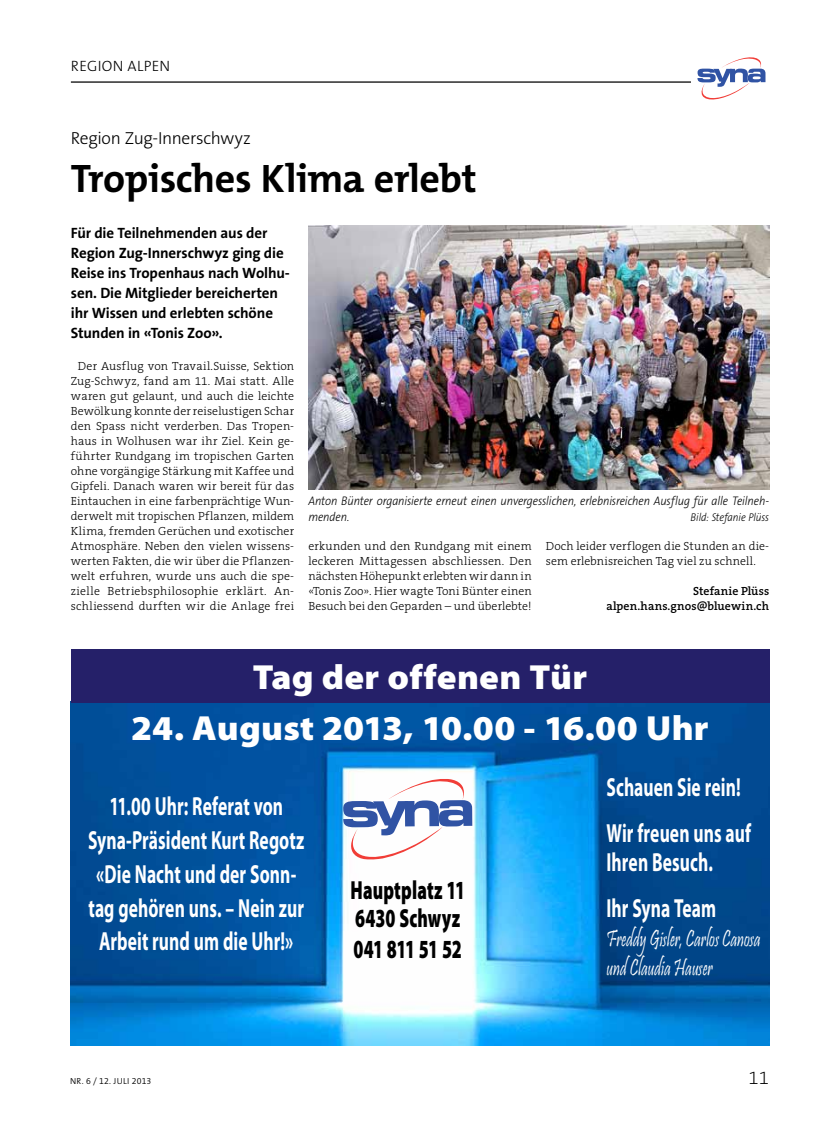
<style>
.page{position:relative;width:833px;height:1134px;background:#fff}
.page>*{position:absolute;margin:0;border:0;box-sizing:border-box;transform-origin:0 0}
.t1{font:700 40px "The Mix B W7";letter-spacing:-.015em;color:#000}
.t2{font:900 35px "Myriad Pro";letter-spacing:.005em;color:#fff;scale:1.05 1}
.t3{font:700 26.25px/33.8px "Myriad Pro";letter-spacing:.005em;color:#fff;scale:.67 1}
.t4{font:900 26.25px/27.5px "Myriad Pro";letter-spacing:.005em;color:#000;scale:.67 1}
.t5{font:900 26.25px "Myriad Pro";letter-spacing:-.035em;color:#000;scale:.67 1}
.t6{font:24.38px/28.8px "Pristina";letter-spacing:.01em;color:#fff;scale:.67 1}
.t7{font:200 18.75px "The Sans B W2";color:#000}
.t8{font:300 17.5px "The Sans B W3";letter-spacing:-.02em;color:#000}
.t9{font:700 15px/20px "The Sans B W7";letter-spacing:-.005em;color:#000}
.t10{font:300 15px "The Sans B W3";letter-spacing:.015em;color:#000}
.t11{font:italic 300 12.5px/15.6px "The Sans B W3";letter-spacing:-.01em;color:#000;scale:.9 1}
.t12{font:300 11.88px/15px "The Serif B W3";letter-spacing:.01em;color:#000;text-align:center}
.t13{font:600 11.88px/15px "The Serif B W6";letter-spacing:.01em;color:#000;text-align:right}
.t14{font:italic 300 11.25px "The Sans B W3";letter-spacing:-.01em;color:#000;scale:.9 1}
.t15{font:300 8.75px "The Sans B W4";letter-spacing:.035em;color:#000}
</style>
<div class="page">
<svg style="left:697px;top:57px;width:68px;height:42px"></svg>
<hr style="left:71px;top:81px;width:620px;height:2px;background:#000">
<img style="left:71px;top:703px;width:698px;height:342px">
<svg style="left:343px;top:778px;width:129px;height:82px"></svg>
<img style="left:308px;top:226px;width:461px;height:264px">
<div style="left:71px;top:649px;width:698px;height:54px;background:#252069"></div>
<p class="t10" style="left:71px;top:57px;width:101px">Region Alpen</p>
<h3 class="t8" style="left:71px;top:127px;width:182px">Region Zug-Innerschwyz</h3>
<h1 class="t1" style="left:71px;top:153px;width:407px">Tropisches Klima erlebt</h1>
<p class="t9" style="left:71px;top:223px;width:220px">Für die Teilnehmenden aus der<br>Region Zug-Innerschwyz ging die<br>Reise ins Tropenhaus nach Wolhu&shy;sen. Die Mitglieder bereicherten ihr Wissen und erlebten schöne<br>Stunden in «Tonis Zoo».</p>
<p class="t12" style="left:71px;top:359px;width:225px">Der Ausflug von Travail.Suisse, Sektion Zug-Schwyz, fand am 11. Mai statt. Alle waren gut gelaunt, und auch die leichte Bewölkung konnte der reiselustigen Schar den Spass nicht verderben. Das Tropen&shy;haus in Wolhusen war ihr Ziel. Kein ge&shy;führter Rundgang im tropischen Garten ohne vorgängige Stärkung mit Kaffee und Gipfeli. Danach waren wir bereit für das Eintauchen in eine farbenprächtige Wun&shy;derwelt mit tropischen Pflanzen, mildem Klima, fremden Gerüchen und exotischer Atmosphäre. Neben den vielen wissens&shy;werten Fakten, die wir über die Pflanzen&shy;welt erfuhren, wurde uns auch die spe&shy;zielle Betriebsphilosophie erklärt. An&shy;schliessend durften wir die Anlage frei</p>
<p class="t11" style="left:308px;top:494px;width:513px">Anton Bünter organisierte erneut einen unvergesslichen, erlebnisreichen Ausflug für alle Teilneh&shy;menden.</p>
<p class="t14" style="left:690px;top:510px;width:89px">Bild: Stefanie Plüss</p>
<p class="t12" style="left:308px;top:539px;width:225px;text-align:justify">erkunden und den Rundgang mit einem leckeren Mittagessen abschliessen. Den nächsten Höhepunkt erlebten wir dann in «Tonis Zoo». Hier wagte Toni Bünter einen Besuch bei den Geparden – und überlebte!</p>
<p class="t12" style="left:546px;top:539px;width:225px;text-align:left">Doch leider verflogen die Stunden an die&shy;sem erlebnisreichen Tag viel zu schnell.</p>
<p class="t13" style="left:606px;top:584px;width:164px">Stefanie Plüss alpen.hans.gnos@bluewin.ch</p>
<h2 class="t2" style="left:253px;top:657px;width:320px">Tag der offenen Tür</h2>
<h2 class="t2" style="left:131px;top:708px;width:551px">24. August 2013, 10.00 - 16.00 Uhr</h2>
<h3 class="t3" style="left:88px;top:789px;width:324px;text-align:center">11.00 Uhr: Referat von<br>Syna-Präsident Kurt Regotz «Die Nacht und der Sonn&shy;tag gehören uns. – Nein zur<br>Arbeit rund um die Uhr!»</h3>
<h3 class="t4" style="left:350px;top:877px;width:172px">Hauptplatz 11<br>6430 Schwyz</h3>
<h3 class="t5" style="left:353px;top:934px;width:163px">041 811 51 52</h3>
<h3 class="t3" style="left:606px;top:763px;width:217px;line-height:46.5px">Schauen Sie rein!<br>Wir freuen uns auf</h3>
<h3 class="t3" style="left:606px;top:838px;width:165px;line-height:46.5px">Ihren Besuch.<br>Ihr Syna Team</h3>
<h3 class="t6" style="left:606px;top:926px;width:231px">Freddy Gisler, Carlos Canosa und Claudia Hauser</h3>
<p class="t15" style="left:70px;top:1076px;width:83px">Nr. 6 / 12. Juli 2013</p>
<h3 class="t7" style="left:748px;top:1066px;width:22px">11</h3>
</div>
